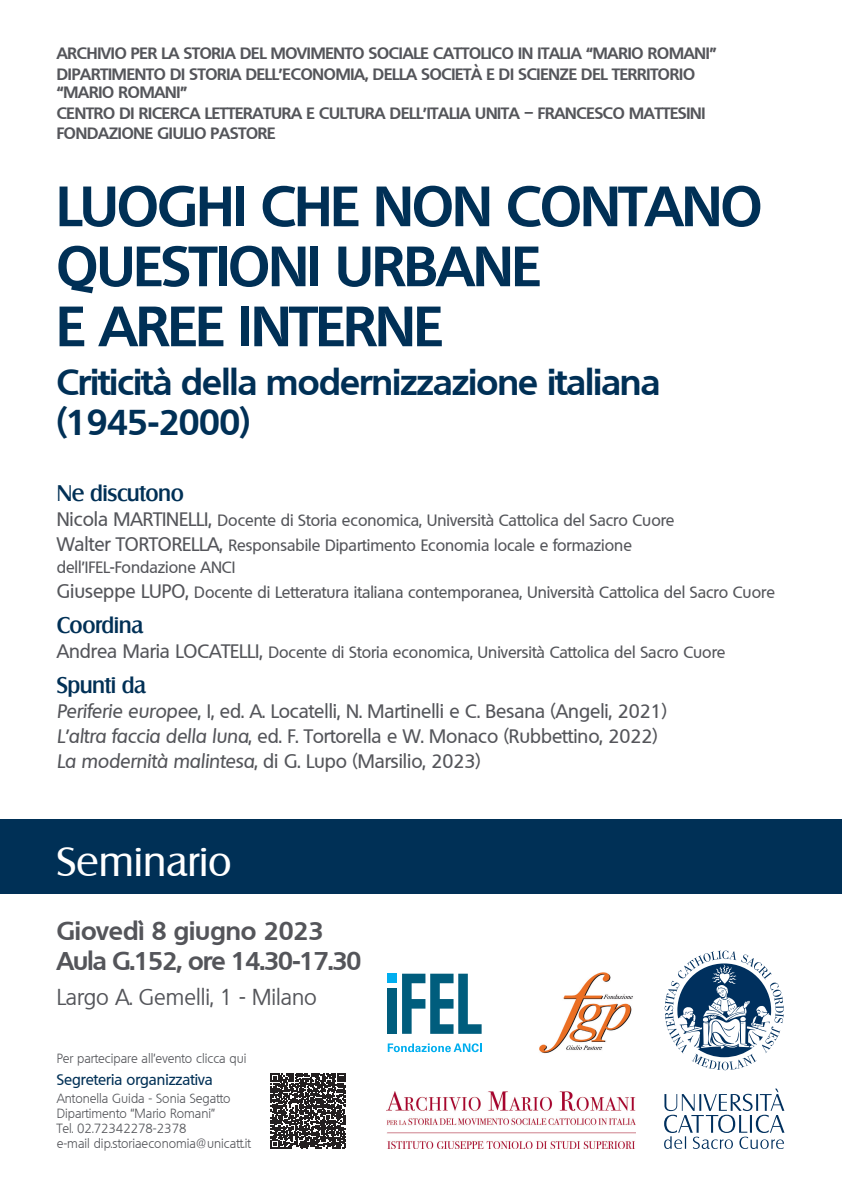
<style>
.page{position:relative;width:842px;height:1191px;background:#fff}
.page>*{position:absolute;margin:0;border:0;box-sizing:border-box;transform-origin:0 0}
.Titolo{font:700 55px/60px "Quebec";letter-spacing:-.015em;color:#003056}
.Evento{font:40px "Salzburg";color:#fff}
.Sottotitolo{font:700 35px/40px "Quebec";letter-spacing:-.015em;color:#003056}
.Aula-ora{font:700 25px "Quebec";letter-spacing:-.03em;color:#54555a}
.Data{font:700 25px "Quebec";color:#54555a}
.Titolo_3{font:500 22px "Salzburg";letter-spacing:-.02em;color:#003056}
.Luogo{font:22px "Quebec";color:#54555a}
.professore{font:500 19px "Quebec";color:#54555a}
.professore-2{font:500 16px/22px "Quebec";color:#54555a}
.Uni{font:700 16px/18px "Quebec";letter-spacing:-.01em;color:#54555a}
.info_tit{font:500 15px "Quebec";color:#003056}
.info{font:300 13px/15px "Quebec";color:#54555a}
.s1{font-size:19px}
.s2{font-style:italic}
</style>
<div class="page">
<div style="left:0;top:819px;width:842px;height:75px;background:#003056"></div>
<svg style="left:664px;top:950px;width:120px;height:120px"></svg>
<svg style="left:664px;top:1088px;width:120px;height:61px"></svg>
<img style="left:387px;top:1091px;width:248px;height:57px">
<img style="left:539px;top:972px;width:94px;height:82px">
<div style="left:388px;top:988px;width:9px;height:45px;background:#005d7d"></div>
<div style="left:388px;top:973px;width:9px;height:10px;background:#00aeef"></div>
<svg style="left:402px;top:973px;width:80px;height:60px"></svg>
<svg style="left:388px;top:1043px;width:93px;height:9px"></svg>
<svg style="left:271px;top:1073px;width:75px;height:75px"></svg>
<p class="Uni" style="left:57px;top:44px;width:661px">ARCHIVIO PER LA STORIA DEL MOVIMENTO SOCIALE CATTOLICO IN ITALIA “MARIO ROMANI”</p>
<p class="Uni" style="left:57px;top:64px;width:640px">DIPARTIMENTO DI STORIA DELL’ECONOMIA, DELLA SOCIETÀ E DI SCIENZE DEL TERRITORIO “MARIO ROMANI”</p>
<p class="Uni" style="left:57px;top:103px;width:650px">CENTRO DI RICERCA LETTERATURA E CULTURA DELL’ITALIA UNITA – FRANCESCO MATTESINI</p>
<p class="Uni" style="left:57px;top:124px;width:220px">FONDAZIONE GIULIO PASTORE</p>
<p class="Titolo" style="left:57px;top:175px;width:707px">LUOGHI CHE NON CONTANO<br>QUESTIONI URBANE<br>E AREE INTERNE</p>
<p class="Sottotitolo" style="left:57px;top:361px;width:605px">Criticità della modernizzazione italiana (1945-2000)</p>
<p class="Titolo_3" style="left:57px;top:480px;width:129px">Ne discutono</p>
<p class="professore-2" style="left:57px;top:509px;width:619px"><span class="s1">Nicola MARTINELLI,</span> Docente di Storia economica, Università Cattolica del Sacro Cuore</p>
<p class="professore-2" style="left:57px;top:534px;width:577px"><span class="s1">Walter TORTORELLA,</span> Responsabile Dipartimento Economia locale e formazione dell’IFEL-Fondazione ANCI</p>
<p class="professore-2" style="left:57px;top:580px;width:720px"><span class="s1">Giuseppe LUPO,</span> Docente di Letteratura italiana contemporanea, Università Cattolica del Sacro Cuore</p>
<p class="Titolo_3" style="left:57px;top:612px;width:88px">Coordina</p>
<p class="professore-2" style="left:57px;top:641px;width:670px"><span class="s1">Andrea Maria LOCATELLI,</span> Docente di Storia economica, Università Cattolica del Sacro Cuore</p>
<p class="Titolo_3" style="left:57px;top:672px;width:91px">Spunti da</p>
<p class="professore" style="left:57px;top:699px;width:612px"><span class="s2">Periferie europee</span>, I, ed. A. Locatelli, N. Martinelli e C. Besana (Angeli, 2021)</p>
<p class="professore" style="left:57px;top:723px;width:602px"><span class="s2">L’altra faccia della luna</span>, ed. F. Tortorella e W. Monaco (Rubbettino, 2022)</p>
<p class="professore" style="left:57px;top:748px;width:425px"><span class="s2">La modernità malintesa</span>, di G. Lupo (Marsilio, 2023)</p>
<p class="Evento" style="left:57px;top:837px;width:177px">Seminario</p>
<p class="Data" style="left:57px;top:914px;width:268px">Giovedì 8 giugno 2023</p>
<p class="Aula-ora" style="left:57px;top:944px;width:306px">Aula G.152, ore 14.30-17.30</p>
<p class="Luogo" style="left:57px;top:983px;width:262px">Largo A. Gemelli, 1 - Milano</p>
<p class="info" style="left:57px;top:1050px;width:191px">Per partecipare all’evento clicca qui</p>
<p class="info_tit" style="left:57px;top:1070px;width:157px">Segreteria organizzativa</p>
<p class="info" style="left:57px;top:1091px;width:175px">Antonella Guida - Sonia Segatto</p>
<p class="info" style="left:57px;top:1106px;width:160px">Dipartimento “Mario Romani”</p>
<p class="info" style="left:57px;top:1121px;width:196px">Tel. 02.72342278-2378<br>e-mail dip.storiaeconomia@unicatt.it</p>
</div>
